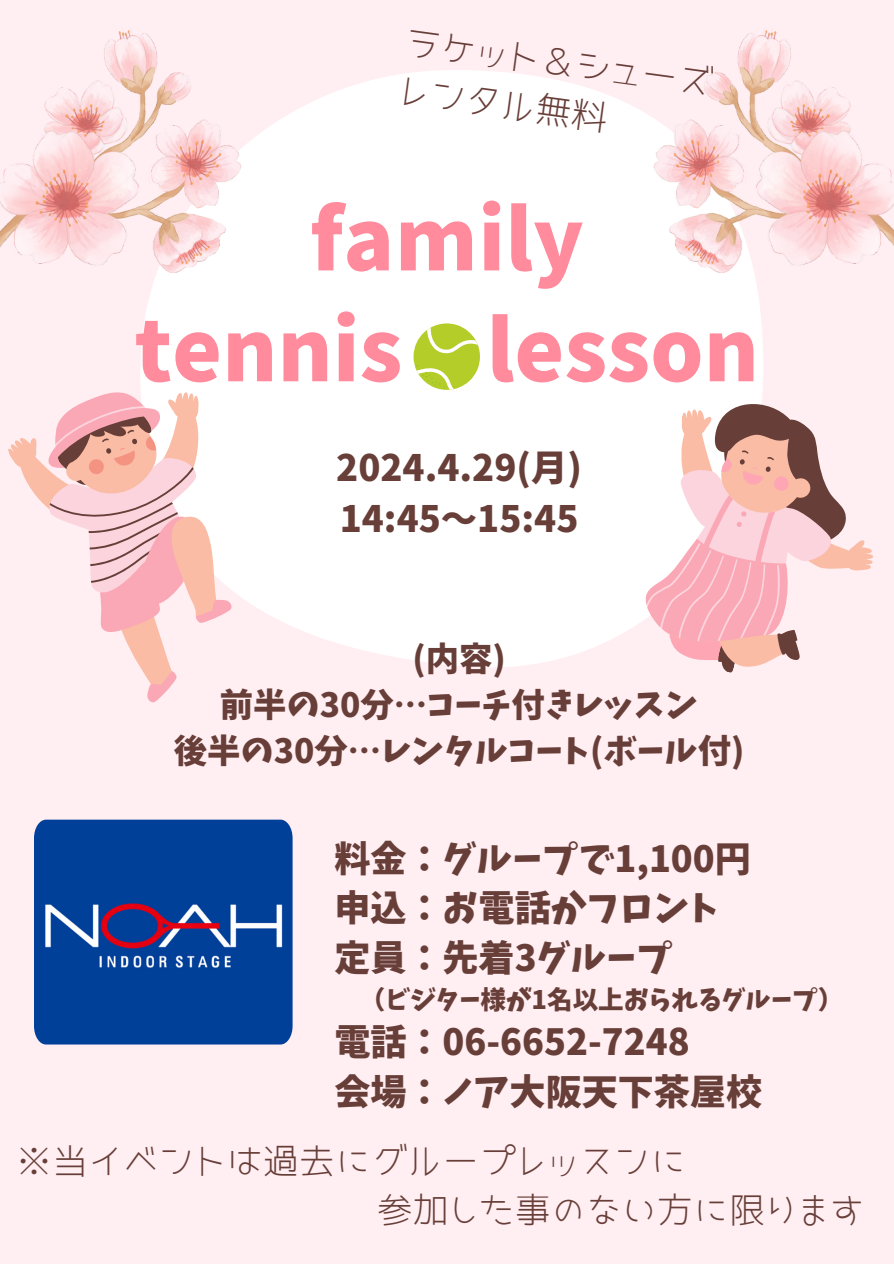
<style>
.page{position:relative;width:894px;height:1264px;background:#fff}
.page>*{position:absolute;margin:0;border:0;box-sizing:border-box;transform-origin:0 0}
.t1{font:84px/110.9px "Keifont";color:#ff8b9d;text-align:center}
.t2{font:36.3px/50.7px "Keifont";color:#683e38}
.t3{font:36px "Keifont";color:#683e38}
.t4{font:36px/49.5px "JK Gothic L";color:#683e38}
.t5{font:33.3px/46.2px "Keifont";color:#683e38;text-align:center}
.t6{font:25.5px "Keifont";color:#683e38}
</style>
<div class="page">
<div style="left:0;top:0;width:893px;height:1263px;background:#ffeef2"></div>
<div style="left:140px;top:70px;width:623px;height:597px;background:#fff"></div>
<svg style="left:8px;top:371px;width:266px;height:299px"></svg>
<svg style="left:142px;top:670px;width:35px;height:33px"></svg>
<svg style="left:37px;top:383px;width:197px;height:252px"></svg>
<svg style="left:623px;top:387px;width:250px;height:280px;fill:#fff"></svg>
<svg style="left:634px;top:386px;width:237px;height:287px"></svg>
<img style="left:34px;top:819px;width:258px;height:225px">
<img style="left:0;top:30px;width:241px;height:277px">
<img style="left:653px;top:30px;width:240px;height:277px">
<svg style="left:413px;top:323px;width:67px;height:67px;background:#cbdc6c"></svg>
<p class="t4" style="left:409px;top:16px;width:312px;rotate:8deg">ラケット＆シューズ</p>
<p class="t4" style="left:402px;top:65px;width:212px;rotate:8deg">レンタル無料</p>
<h2 class="t1" style="left:135px;top:185px;width:625px">family<br>tennis lesson</h2>
<p class="t2" style="left:336px;top:443px;width:247px">2024.4.29(月)<br>14:45～15:45</p>
<h1 class="t5" style="left:174px;top:635px;width:572px">(内容)<br>前半の30分…コーチ付きレッスン<br>後半の30分…レンタルコート(ボール付)</h1>
<p class="t3" style="left:334px;top:840px;width:418px">料金：グループで1,100円</p>
<p class="t3" style="left:334px;top:890px;width:386px">申込：お電話かフロント</p>
<p class="t3" style="left:334px;top:939px;width:339px">定員：先着3グループ</p>
<h2 class="t6" style="left:360px;top:986px;width:484px">（ビジター様が1名以上おられるグループ）</h2>
<h2 class="t3" style="left:334px;top:1024px;width:356px">電話：06-6652-7248</h2>
<p class="t3" style="left:334px;top:1073px;width:429px">会場：ノア大阪天下茶屋校</p>
<p class="t4" style="left:376px;top:1136px;width:490px;text-indent:-360px">※当イベントは過去にグループレッスンに<br>参加した事のない方に限ります</p>
</div>
